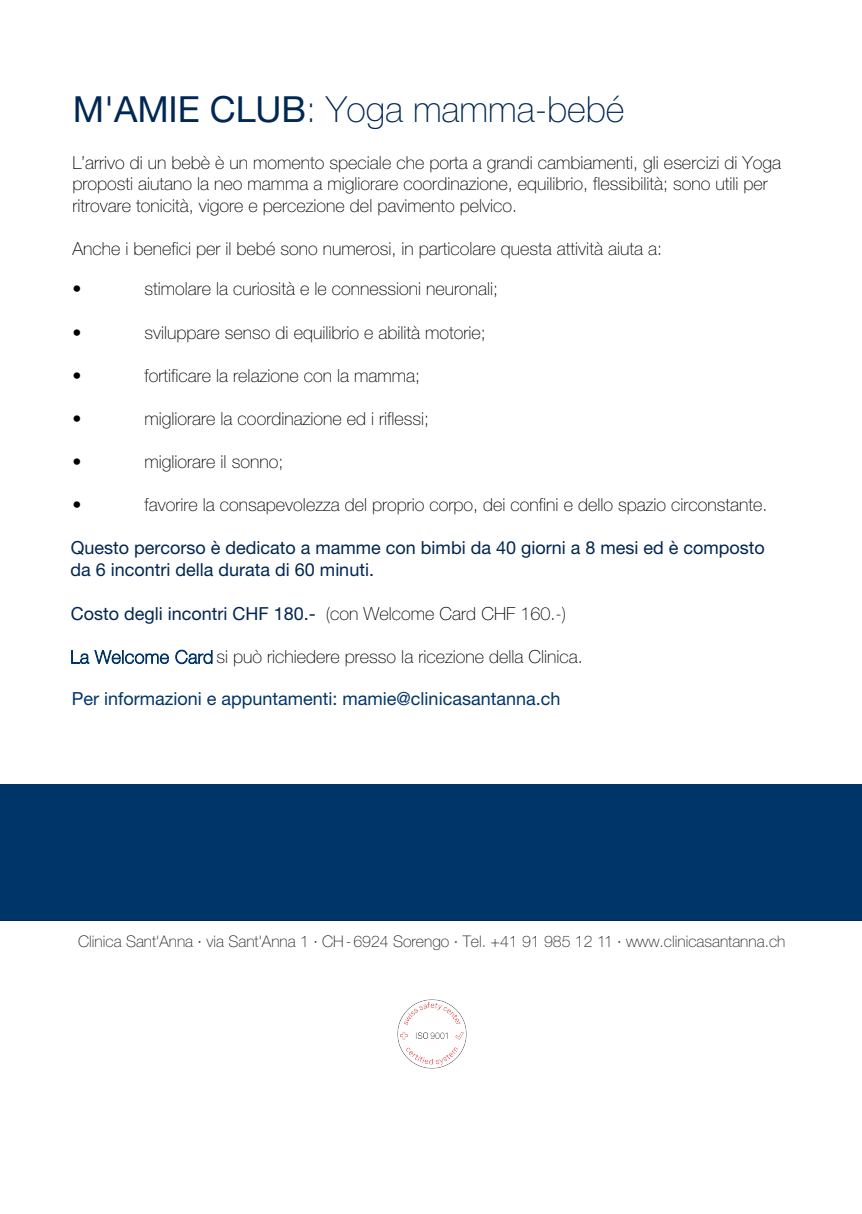
<style>
.page{position:relative;width:862px;height:1214px;background:#fff}
.page>*{position:absolute;margin:0;border:0;box-sizing:border-box;transform-origin:0 0}
.t1{font:100 36px "Helvetica Neue LT Std";color:#002855}
.t2{font:100 18px/21.6px "Helvetica Neue LT Std";color:#000}
.t3{font:18px/21.6px "Helvetica Neue LT Std";color:#002653}
.t4{font:18px "Helvetica Neue LT Std";color:#00356a}
.adresse{font:100 16px "Helvetica Neue LT Std";color:#231f20}
.s1{font-weight:400}
.s2{font-weight:100;color:#000}
.s3{color:#00356a}
</style>
<div class="page">
<div style="left:0;top:784px;width:862px;height:135px;background:#00356a"></div>
<img style="left:397px;top:999px;width:70px;height:70px">
<h1 class="t1" style="left:73px;top:89px;width:553px"><span class="s1">M'AMIE CLUB</span>: Yoga mamma-bebé</h1>
<p class="t2" style="left:72px;top:151px;width:710px">L’arrivo di un bebè è un momento speciale che porta a grandi cambiamenti, gli esercizi di Yoga proposti aiutano la neo mamma a migliorare coordinazione, equilibrio, flessibilità; sono utili per ritrovare tonicità, vigore e percezione del pavimento pelvico.</p>
<p class="t2" style="left:72px;top:238px;width:591px">Anche i benefici per il bebé sono numerosi, in particolare questa attività aiuta a:</p>
<p class="t2" style="left:72px;top:278px;width:10px">•</p>
<p class="t2" style="left:144px;top:278px;width:355px">stimolare la curiosità e le connessioni neuronali;</p>
<p class="t2" style="left:72px;top:321px;width:10px">•</p>
<p class="t2" style="left:144px;top:321px;width:343px">sviluppare senso di equilibrio e abilità motorie;</p>
<p class="t2" style="left:72px;top:364px;width:10px">•</p>
<p class="t2" style="left:144px;top:364px;width:277px">fortificare la relazione con la mamma;</p>
<p class="t2" style="left:72px;top:408px;width:10px">•</p>
<p class="t2" style="left:144px;top:408px;width:286px">migliorare la coordinazione ed i riflessi;</p>
<p class="t2" style="left:72px;top:451px;width:10px">•</p>
<p class="t2" style="left:144px;top:451px;width:140px">migliorare il sonno;</p>
<p class="t2" style="left:72px;top:494px;width:10px">•</p>
<p class="t2" style="left:144px;top:494px;width:624px">favorire la consapevolezza del proprio corpo, dei confini e dello spazio circonstante.</p>
<p class="t3" style="left:70px;top:536px;width:696px">Questo percorso è dedicato a mamme con bimbi da 40 giorni a 8 mesi ed è composto da 6 incontri della durata di 60 minuti.</p>
<p class="t3" style="left:71px;top:602px;width:497px">Costo degli incontri CHF 180.- <span class="s2">(con Welcome Card CHF 160.-)</span></p>
<p class="t2" style="left:70px;top:646px;width:514px"><span class="s3">La Welcome Card</span> si può richiedere presso la ricezione della Clinica.</p>
<p class="t4" style="left:72px;top:687px;width:490px">Per informazioni e appuntamenti: mamie@clinicasantanna.ch</p>
<p class="adresse" style="left:78px;top:931px;width:709px">Clinica Sant'Anna · via Sant'Anna 1 · CH- 6924 Sorengo · Tel. +41 91 985 12 11 · www.clinicasantanna.ch</p>
</div>
